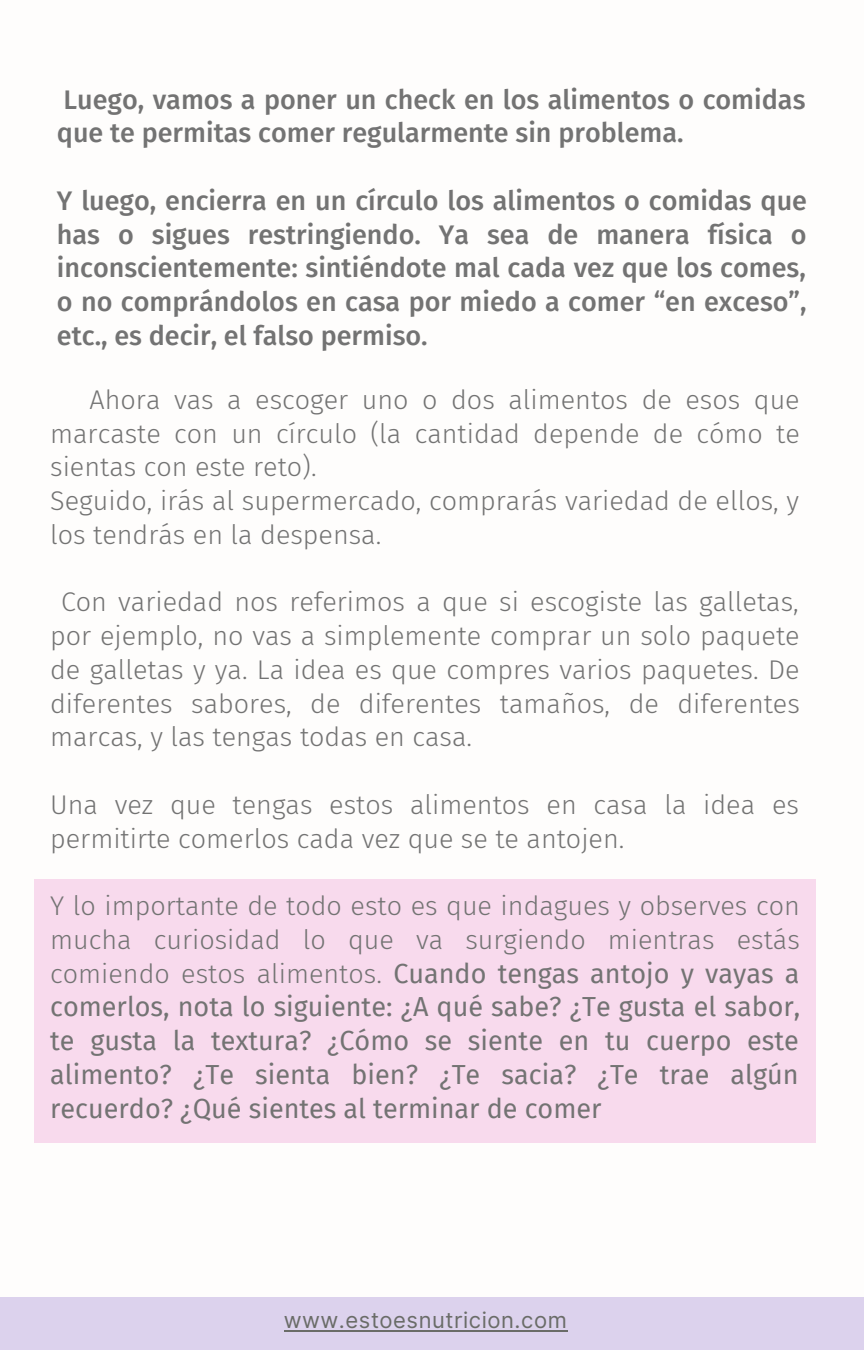
<style>
.page{position:relative;width:864px;height:1350px;background:#fff}
.page>*{position:absolute;margin:0;border:0;box-sizing:border-box;transform-origin:0 0}
.t1{font:300 27px/33.8px "Fira Sans";color:#737373}
.t2{font:27px/33.8px "Fira Sans";color:#737373;text-align:justify}
.t3{font:500 27px/33.8px "Fira Sans";color:#737373}
.t4{font:22.05px "Inter";letter-spacing:.025em;color:#6a6c68}
.s1{font-weight:300}
</style>
<div class="page">
<div style="left:0;top:1297px;width:864px;height:53px;background:#dcd2ed"></div>
<hr style="left:284px;top:1330px;width:283px;height:2px;background:#6a6c68">
<div style="left:35px;top:880px;width:781px;height:263px;background:#f8daed"></div>
<p class="t3" style="left:57px;top:83px;width:750px">Luego, vamos a poner un check en los alimentos o comidas que te permitas comer regularmente sin problema.</p>
<p class="t3" style="left:57px;top:184px;width:752px;text-align:justify">Y luego, encierra en un círculo los alimentos o comidas que has o sigues restringiendo. Ya sea de manera física o inconscientemente: sintiéndote mal cada vez que los comes, o no comprándolos en casa por miedo a comer “en exceso”, etc., es decir, el falso permiso.</p>
<p class="t1" style="left:50px;top:383px;width:751px;text-indent:39px">Ahora vas a escoger uno o dos alimentos de esos que marcaste con un círculo (la cantidad depende de cómo te sientas con este reto).<br>Seguido, irás al supermercado, comprarás variedad de ellos, y los tendrás en la despensa.</p>
<p class="t1" style="left:50px;top:586px;width:751px;text-align:justify;text-indent:11px">Con variedad nos referimos a que si escogiste las galletas, por ejemplo, no vas a simplemente comprar un solo paquete de galletas y ya. La idea es que compres varios paquetes. De diferentes sabores, de diferentes tamaños, de diferentes marcas, y las tengas todas en casa.</p>
<p class="t1" style="left:50px;top:788px;width:750px">Una vez que tengas estos alimentos en casa la idea es permitirte comerlos cada vez que se te antojen.</p>
<p class="t2" style="left:50px;top:889px;width:752px"><span class="s1">Y lo importante de todo esto es que indagues y observes con mucha curiosidad lo que va surgiendo mientras estás comiendo estos alimentos.</span> Cuando tengas antojo y vayas a comerlos, nota lo siguiente: ¿A qué sabe? ¿Te gusta el sabor, te gusta la textura? ¿Cómo se siente en tu cuerpo este alimento? ¿Te sienta bien? ¿Te sacia? ¿Te trae algún recuerdo? ¿Qué sientes al terminar de comer</p>
<p class="t4" style="left:284px;top:1307px;width:285px">www.estoesnutricion.com</p>
</div>
